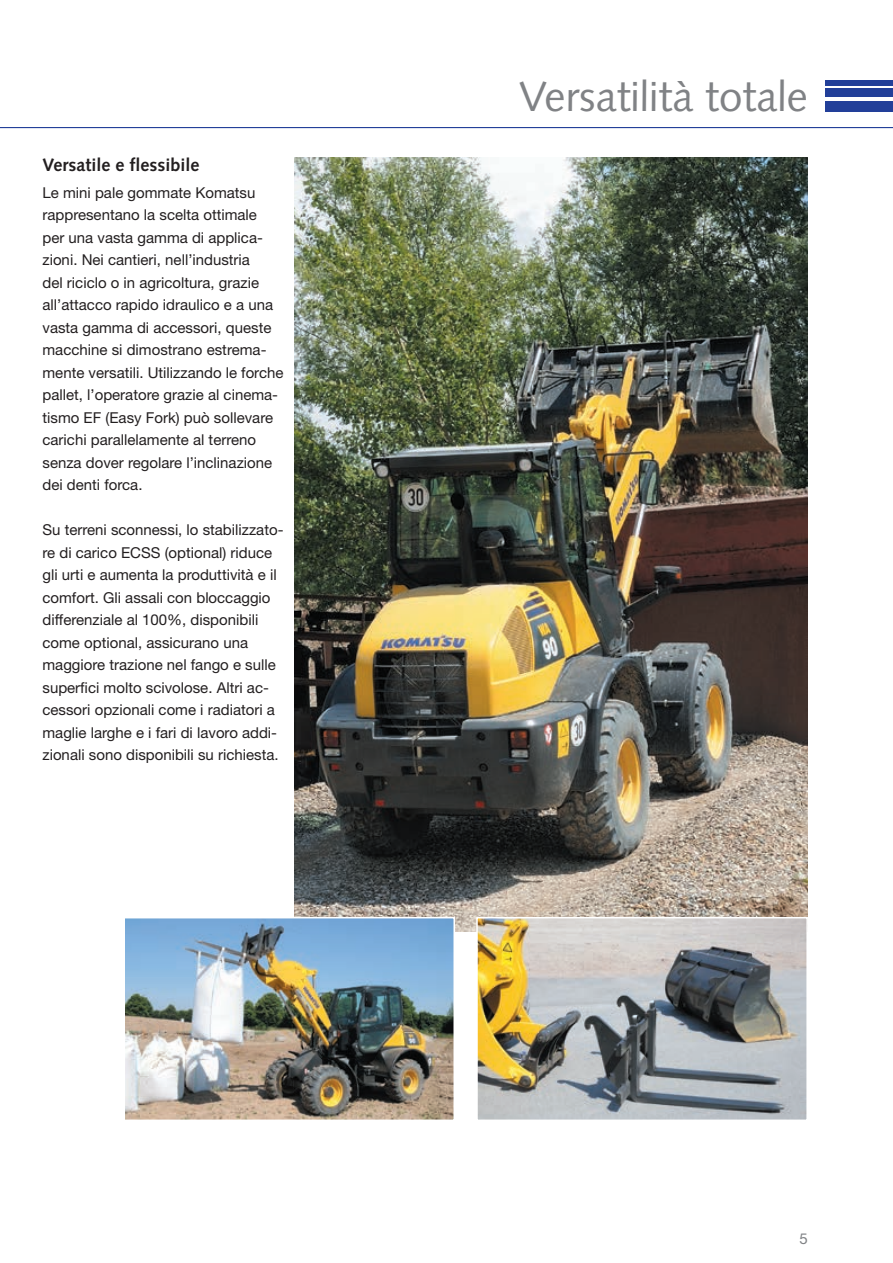
<style>
.page{position:relative;width:893px;height:1263px;background:#fff}
.page>*{position:absolute;margin:0;border:0;box-sizing:border-box;transform-origin:0 0}
.t1{font:42px "Syntax LTCE";color:#808285}
.t2{font:700 18px "Syntax LTCE";color:#231f20}
.t3{font:15px/22.5px "Helvetica Neue LT Pro";color:#231f20}
.t4{font:15px "Helvetica Neue LT Pro";color:#808285}
</style>
<div class="page">
<hr style="left:0;top:127px;width:893px;height:1px;background:#223f99">
<div style="left:825px;top:101px;width:68px;height:10px;background:#223f99"></div>
<div style="left:825px;top:89px;width:68px;height:8px;background:#223f99"></div>
<div style="left:825px;top:80px;width:68px;height:5px;background:#223f99"></div>
<img style="left:294px;top:157px;width:514px;height:775px">
<img style="left:126px;top:920px;width:326px;height:198px">
<div style="left:123px;top:917px;width:332px;height:204px;border:2px solid #fff"></div>
<img style="left:479px;top:920px;width:326px;height:198px">
<div style="left:476px;top:917px;width:332px;height:204px;border:2px solid #fff"></div>
<p class="t2" style="left:43px;top:154px;width:158px">Versatile e flessibile</p>
<p class="t3" style="left:43px;top:181px;width:242px">Le mini pale gommate Komatsu rappresentano la scelta ottimale<br>per una vasta gamma di applica&shy;zioni. Nei cantieri, nell’industria<br>del riciclo o in agricoltura, grazie all’attacco rapido idraulico e a una vasta gamma di accessori, queste macchine si dimostrano estrema&shy;mente versatili. Utilizzando le forche pallet, l’operatore grazie al cinema&shy;tismo EF (Easy Fork) può sollevare carichi parallelamente al terreno senza dover regolare l’inclinazione dei denti forca.</p>
<p class="t3" style="left:43px;top:518px;width:242px">Su terreni sconnessi, lo stabilizzato&shy;re di carico ECSS (optional) riduce gli urti e aumenta la produttività e il comfort. Gli assali con bloccaggio differenziale al 100%, disponibili come optional, assicurano una maggiore trazione nel fango e sulle superfici molto scivolose. Altri ac&shy;cessori opzionali come i radiatori a maglie larghe e i fari di lavoro addi&shy;zionali sono disponibili su richiesta.</p>
<h1 class="t1" style="left:519px;top:72px;width:290px">Versatilità totale</h1>
<p class="t4" style="left:800px;top:1229px;width:10px">5</p>
</div>
